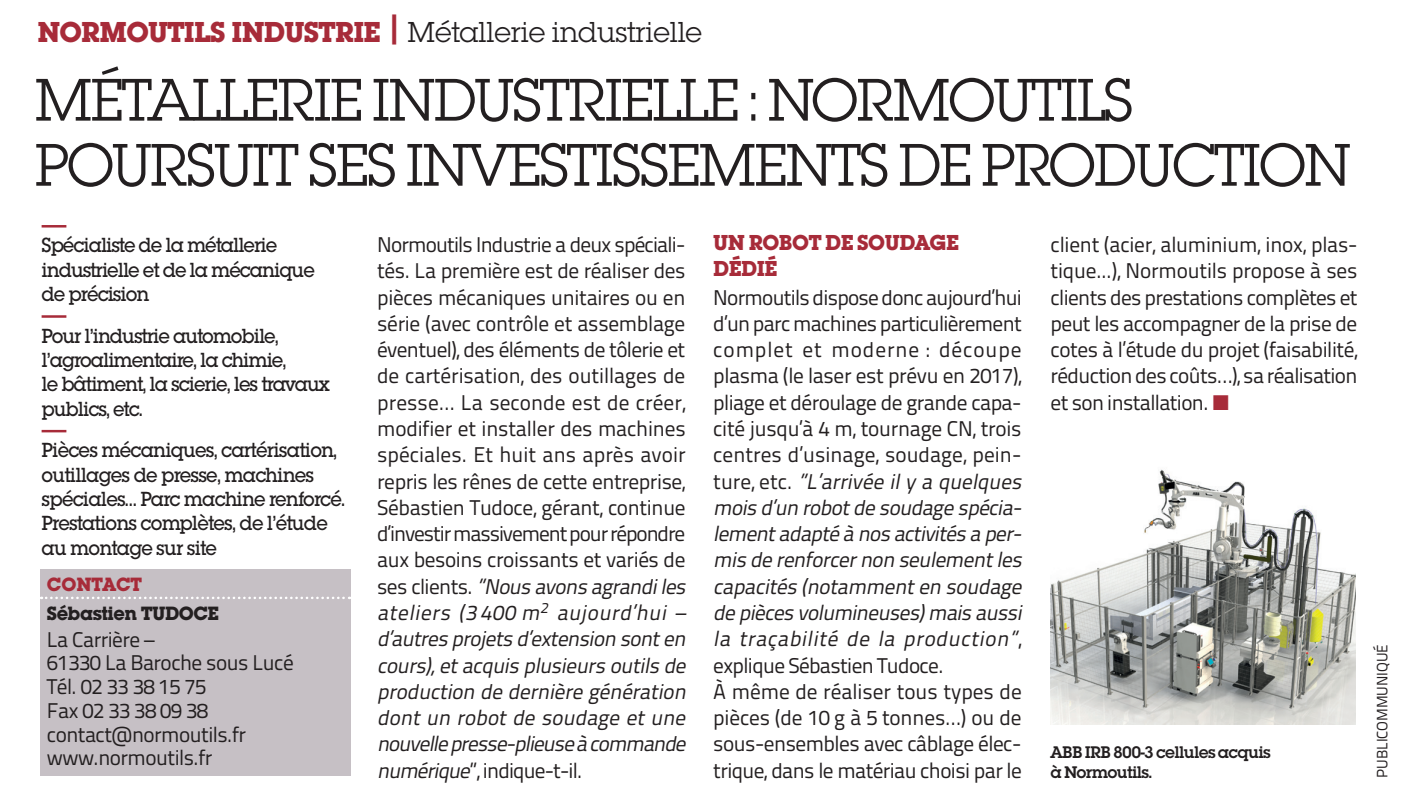
<style>
.page{position:relative;width:1409px;height:799px;background:#fff}
.page>*{position:absolute;margin:0;border:0;box-sizing:border-box;transform-origin:0 0}
.Titres_publi{font:62.5px/65px "Lubalin Graph EF";letter-spacing:-.05em;color:#231f20}
.entreprise_métier{font:30px "Lubalin Graph EF";letter-spacing:-.025em;color:#231f20}
.inter{font:700 22.5px/26.2px "Lubalin Graph EF";letter-spacing:-.02em;color:#a72b39}
.Text_courant{font:21.25px/26.2px "Titillium Text 22 L 400 wt";letter-spacing:-.02em;color:#231f20}
.Chapo_3_points{font:500 21.25px/24.5px "Lubalin Graph EF";letter-spacing:-.05em;color:#231f20;scale:.95 1}
.contact_adresse{font:21.25px/23.8px "Titillium Text 22 L 400 wt";letter-spacing:-.025em;color:#231f20}
.contact_adresse-2{font:700 20px "Lubalin Graph EF";letter-spacing:-.025em;color:#231f20}
.Contact{font:700 20px "Lubalin Graph EF";color:#a72b39}
.légende{font:600 17.5px/20px "Lubalin Graph EF";letter-spacing:-.04em;color:#231f20}
.t1{font:15px "Titillium Text 22 L 400 wt";letter-spacing:-.005em;color:#231f20}
.s1{font-weight:700;color:#a72b39}
.s2{font-style:italic}
.s3{color:#a72b39}
</style>
<div class="page">
<hr style="left:42px;top:225px;width:24px;height:2px;background:#a72b39">
<hr style="left:42px;top:315px;width:24px;height:2px;background:#a72b39">
<hr style="left:42px;top:429px;width:24px;height:3px;background:#a72b39">
<div style="left:40px;top:568px;width:310px;height:207px;background:#c6c0c5"></div>
<svg style="left:41px;top:596px;width:309px;height:2px"></svg>
<img style="left:1050px;top:469px;width:306px;height:255px">
<p class="entreprise_métier" style="left:37px;top:14px;width:666px"><span class="s1">NORMOUTILS INDUSTRIE </span><sup>|</sup> Métallerie industrielle</p>
<p class="Titres_publi" style="left:34px;top:67px;width:1319px">MÉTALLERIE INDUSTRIELLE : NORMOUTILS<br>POURSUIT SES INVESTISSEMENTS DE PRODUCTION</p>
<p class="Chapo_3_points" style="left:42px;top:232px;width:289px">Spécialiste de la métallerie industrielle et de la mécanique de précision</p>
<p class="Chapo_3_points" style="left:42px;top:323px;width:305px">Pour l’industrie automobile, l’agroalimentaire, la chimie,<br>le bâtiment, la scierie, les travaux publics, etc.</p>
<p class="Chapo_3_points" style="left:42px;top:437px;width:321px">Pièces mécaniques, cartérisation, outillages de presse, machines spéciales… Parc machine renforcé.<br>Prestations complètes, de l’étude au montage sur site</p>
<p class="Contact" style="left:47px;top:571px;width:96px">CONTACT</p>
<p class="contact_adresse-2" style="left:47px;top:600px;width:173px">Sébastien TUDOCE</p>
<p class="contact_adresse" style="left:47px;top:625px;width:248px">La Carrière –<br>61330 La Baroche sous Lucé<br>Tél. 02 33 38 15 75<br>Fax 02 33 38 09 38 contact@normoutils.fr www.normoutils.fr</p>
<p class="Text_courant" style="left:377px;top:230px;width:315px">Normoutils Industrie a deux spéciali&shy;tés. La première est de réaliser des pièces mécaniques unitaires ou en série (avec contrôle et assemblage éventuel), des éléments de tôlerie et de cartérisation, des outillages de presse… La seconde est de créer, modifier et installer des machines spéciales. Et huit ans après avoir repris les rênes de cette entreprise, Sébastien Tudoce, gérant, continue d’investir massivement pour répondre aux besoins croissants et variés de s e s c l i e n t s . <span class="s2">”Nousavonsagrandiles ateliers (3 400 m</span><sup>2</sup> <span class="s2">aujourd’hui – d’autresprojetsd’extension sonten cours),etacquisplusieursoutilsde production de dernière génération dontun robotde soudage etune nouvellepresse-plieuseàcommande numérique</span>”, indique-t-il.</p>
<p class="inter" style="left:713px;top:228px;width:247px">UN ROBOT DE SOUDAGE<br>DÉDIÉ</p>
<p class="Text_courant" style="left:713px;top:283px;width:315px">Normoutils dispose donc aujourd’hui d’un parc machines particulièrement complet et moderne : découpe plasma (le laser est prévu en 2017), pliage et déroulage de grande capa&shy;cité jusqu’à 4 m, tournage CN, trois centres d’usinage, soudage, pein&shy;t u re, etc . <span class="s2">”L’arrivée ily a quelques moisd’un robotdesoudagespécia&shy;lementadaptéànosactivitésaper&shy;misderenforcernon seulementles capacités(notammenten soudage depiècesvolumineuses)maisaussi la traçabilité de la production”</span>, explique Sébastien Tudoce.</p>
<p class="Text_courant" style="left:713px;top:676px;width:310px;text-align:justify">À même de réaliser tous types de pièces (de 10 g à 5 tonnes…) ou de sous-ensembles avec câblage élec&shy;trique, dans le matériau choisi par le</p>
<p class="Text_courant" style="left:1050px;top:230px;width:309px;text-align:justify">client (acier, aluminium, inox, plas&shy;tique...), Normoutils propose à ses clients des prestations complètes et peut les accompagner de la prise de cotes à l’étude du projet (faisabilité, réduction des coûts…), sa réalisation et son installation. <span class="s3">■</span></p>
<p class="légende" style="left:1050px;top:741px;width:222px">ABB IRB 800-3 cellules acquis à Normoutils.</p>
<p class="t1" style="left:1371px;top:777px;width:135px;rotate:-90deg">PUBLICOMMUNIQUÉ</p>
</div>
